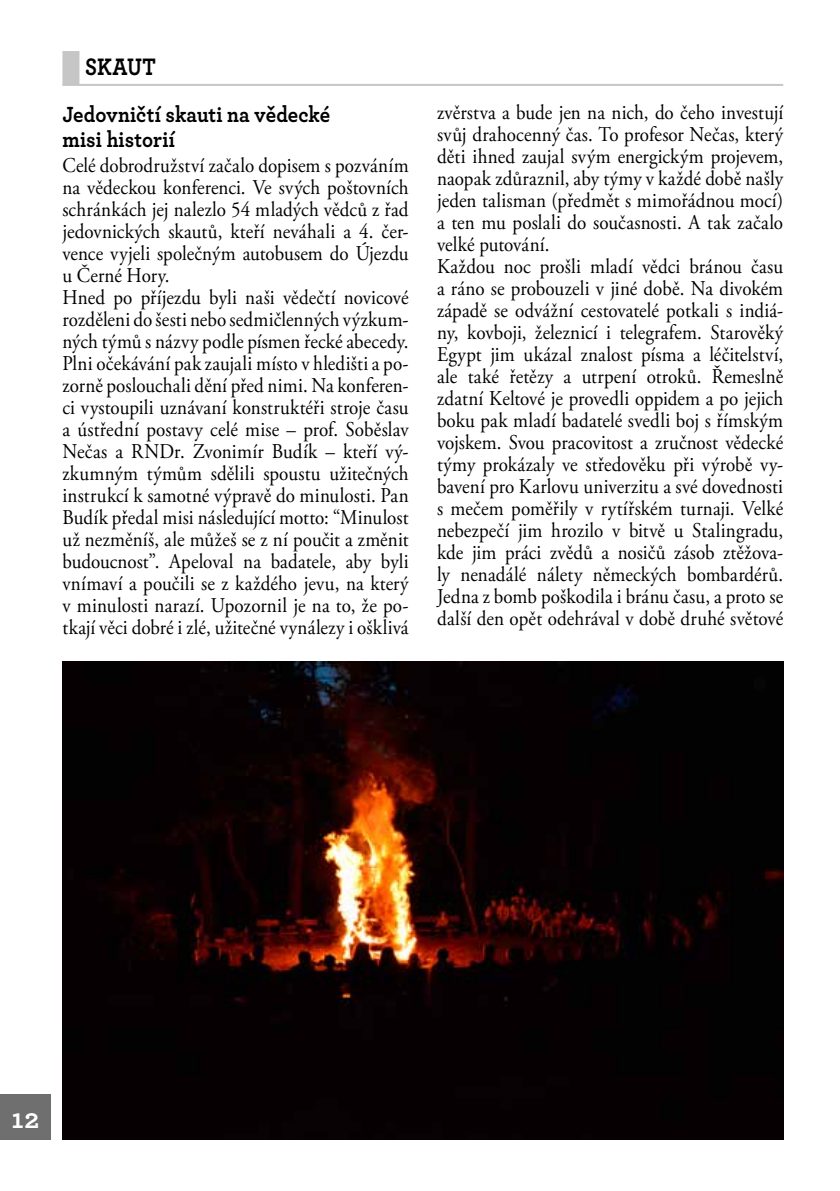
<style>
.page{position:relative;width:840px;height:1191px;background:#fff}
.page>*{position:absolute;margin:0;border:0;box-sizing:border-box;transform-origin:0 0}
.t1{font:700 28px "Archer";color:#fff}
.t2{font:700 25px "Archer";letter-spacing:.015em;color:#000;scale:.87 1}
.t3{font:700 23px/25.4px "Archer";letter-spacing:.005em;color:#000;scale:.9 1}
.t4{font:21px/22px "Adobe Garamond Pro";letter-spacing:.005em;color:#000;scale:.9 1}
</style>
<div class="page">
<div style="left:0;top:1094px;width:51px;height:46px;background:#706f6f"></div>
<div style="left:62px;top:51px;width:17px;height:34px;background:#c6c6c6"></div>
<hr style="left:62px;top:84px;width:720px;height:2px;background:#c6c6c6">
<img style="left:62px;top:661px;width:720px;height:479px">
<p class="t2" style="left:85px;top:47px;width:83px">SKAUT</p>
<p class="t3" style="left:62px;top:100px;width:299px">Jedovničtí skauti na vědecké misi historií</p>
<p class="t4" style="left:62px;top:155px;width:386px">Celé dobrodružství začalo dopisem s pozváním na vědeckou konferenci. Ve svých poštovních schránkách jej nalezlo 54 mladých vědců z řad jedovnických skautů, kteří neváhali a 4. čer&shy;vence vyjeli společným autobusem do Újezdu u Černé Hory.<br>Hned po příjezdu byli naši vědečtí novicové rozděleni do šesti nebo sedmičlenných výzkum&shy;ných týmů s názvy podle písmen řecké abecedy.<br>Plni očekávání pak zaujali místo v hledišti a po&shy;zorně poslouchali dění před nimi. Na konferen&shy;ci vystoupili uznávaní konstruktéři stroje času a ústřední postavy celé mise – prof. Soběslav Nečas a RNDr. Zvonimír Budík – kteří vý&shy;zkumným týmům sdělili spoustu užitečných instrukcí k samotné výpravě do minulosti. Pan Budík předal misi následující motto: “Minulost už nezměníš, ale můžeš se z ní poučit a změnit budoucnost”. Apeloval na badatele, aby byli vnímaví a poučili se z každého jevu, na který v minulosti narazí. Upozornil je na to, že po&shy;tkají věci dobré i zlé, užitečné vynálezy i ošklivá</p>
<p class="t4" style="left:437px;top:102px;width:386px">zvěrstva a bude jen na nich, do čeho investují svůj drahocenný čas. To profesor Nečas, který děti ihned zaujal svým energickým projevem, naopak zdůraznil, aby týmy v každé době našly jeden talisman (předmět s mimořádnou mocí) a ten mu poslali do současnosti. A tak začalo velké putování.<br>Každou noc prošli mladí vědci bránou času a ráno se probouzeli v jiné době. Na divokém západě se odvážní cestovatelé potkali s indiá&shy;ny, kovboji, železnicí i telegrafem. Starověký Egypt jim ukázal znalost písma a léčitelství, ale také řetězy a utrpení otroků. Řemeslně zdatní Keltové je provedli oppidem a po jejich boku pak mladí badatelé svedli boj s římským vojskem. Svou pracovitost a zručnost vědecké týmy prokázaly ve středověku při výrobě vy&shy;bavení pro Karlovu univerzitu a své dovednosti s mečem poměřily v rytířském turnaji. Velké nebezpečí jim hrozilo v bitvě u Stalingradu, kde jim práci zvědů a nosičů zásob ztěžova&shy;ly nenadálé nálety německých bombardérů.<br>Jedna z bomb poškodila i bránu času, a proto se další den opět odehrával v době druhé světové</p>
<h1 class="t1" style="left:12px;top:1097px;width:29px">12</h1>
</div>
